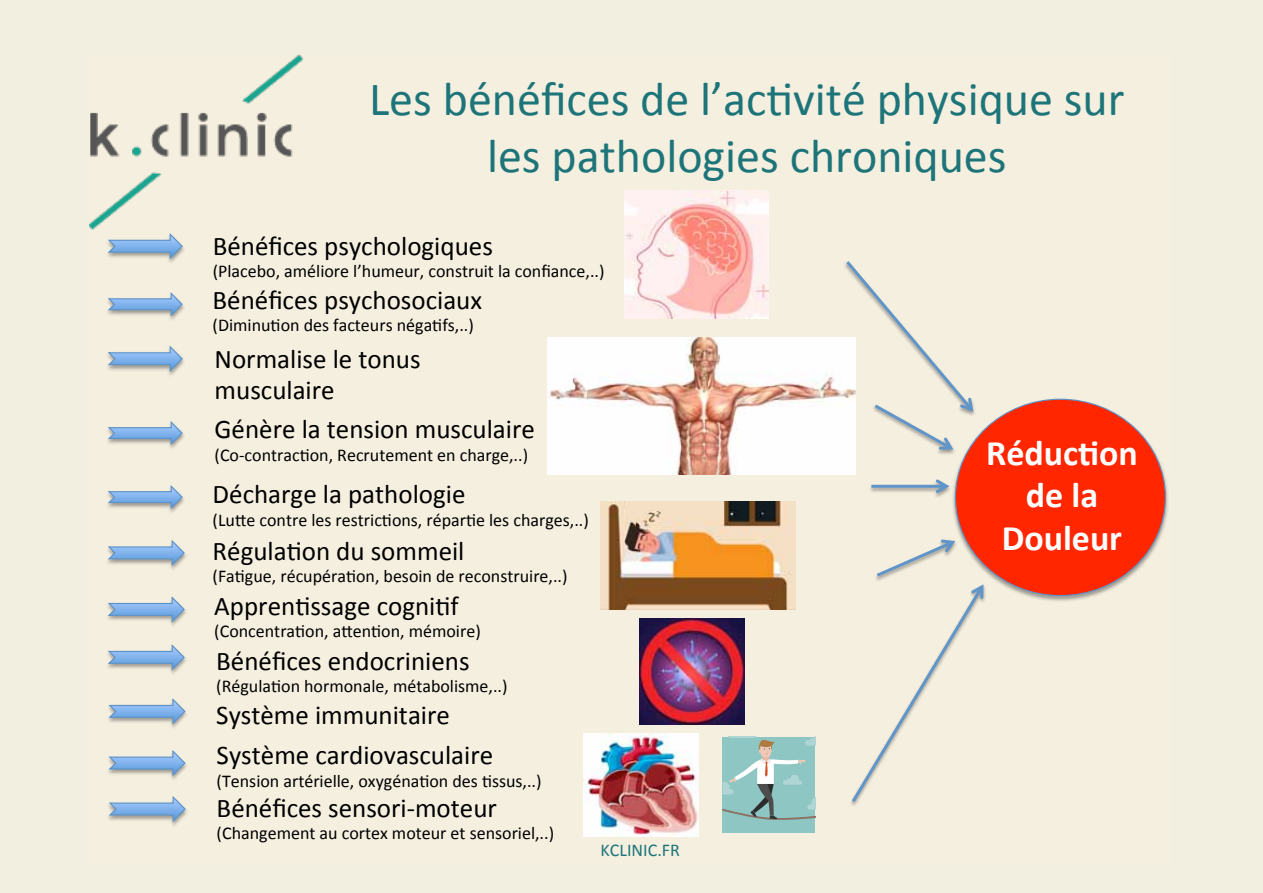
<style>
.page{position:relative;width:1263px;height:893px;background:#f2efe0}
.page>*{position:absolute;margin:0;border:0;box-sizing:border-box;transform-origin:0 0}
.t1{font:48px/57px "Calibri";color:#1d7579;text-align:center}
.t2{font:700 36px/42.8px "Calibri";color:#fff;text-align:center}
.t3{font:27px/31.5px "Calibri";color:#000}
.t4{font:18px "Calibri";color:#000}
.t5{font:18px "Calibri";color:#1d7579}
</style>
<div class="page">
<img style="left:625px;top:190px;width:144px;height:129px">
<img style="left:953px;top:398px;width:216px;height:203px">
<div style="left:955px;top:399px;width:210px;height:197px;background:#ff2600;border-radius:50%"></div>
<img style="left:89px;top:54px;width:214px;height:175px">
<svg style="left:108px;top:233px;width:76px;height:28px"></svg>
<svg style="left:107px;top:292px;width:77px;height:26px"></svg>
<svg style="left:108px;top:345px;width:76px;height:28px"></svg>
<img style="left:547px;top:337px;width:308px;height:137px">
<svg style="left:107px;top:485px;width:77px;height:26px"></svg>
<svg style="left:107px;top:540px;width:79px;height:27px"></svg>
<img style="left:601px;top:502px;width:194px;height:107px">
<svg style="left:108px;top:644px;width:78px;height:28px"></svg>
<svg style="left:108px;top:596px;width:78px;height:28px"></svg>
<svg style="left:107px;top:421px;width:77px;height:26px"></svg>
<svg style="left:108px;top:698px;width:78px;height:28px"></svg>
<img style="left:640px;top:618px;width:105px;height:106px">
<svg style="left:108px;top:750px;width:78px;height:28px"></svg>
<svg style="left:108px;top:796px;width:79px;height:28px"></svg>
<img style="left:583px;top:733px;width:116px;height:103px">
<img style="left:841px;top:337px;width:150px;height:95px">
<img style="left:852px;top:569px;width:148px;height:237px">
<img style="left:870px;top:471px;width:90px;height:35px">
<hr style="left:871px;top:485px;width:75px;height:3px;background:#6095c9">
<svg style="left:936px;top:479px;width:13px;height:14px"></svg>
<img style="left:953px;top:526px;width:13px;height:12px">
<svg style="left:851px;top:538px;width:135px;height:267px"></svg>
<img style="left:938px;top:452px;width:30px;height:17px">
<svg style="left:843px;top:261px;width:133px;height:191px"></svg>
<div style="left:722px;top:737px;width:93px;height:95px;background:#8dc6c2"></div>
<svg style="left:722px;top:737px;width:93px;height:83px"></svg>
<h1 class="t1" style="left:369px;top:71px;width:757px">Les bénéfices de l’ac.vité physique sur les pathologies chroniques</h1>
<h3 class="t3" style="left:213px;top:230px;width:282px">Bénéfices psychologiques</h3>
<p class="t4" style="left:213px;top:260px;width:393px">(Placebo, améliore l’humeur, construit la confiance,..)</p>
<h3 class="t3" style="left:213px;top:284px;width:271px">Bénéfices psychosociaux</h3>
<p class="t4" style="left:213px;top:314px;width:263px">(Diminu.on des facteurs néga.fs,..)</p>
<h3 class="t3" style="left:215px;top:343px;width:207px">Normalise le tonus musculaire</h3>
<h3 class="t3" style="left:215px;top:414px;width:322px">Génère la tension musculaire</h3>
<p class="t4" style="left:215px;top:443px;width:315px">(Co--‐contrac.on, Recrutement en charge,..)</p>
<h3 class="t3" style="left:213px;top:479px;width:254px">Décharge la pathologie</h3>
<p class="t4" style="left:213px;top:508px;width:378px">(LuEe contre les restric.ons, répar.e les charges,..)</p>
<h3 class="t3" style="left:213px;top:535px;width:253px">Régula.on du sommeil</h3>
<p class="t4" style="left:213px;top:565px;width:356px">(Fa.gue, récupéra.on, besoin de reconstruire,..)</p>
<h3 class="t3" style="left:214px;top:590px;width:246px">Appren.ssage cogni.f</h3>
<p class="t4" style="left:214px;top:620px;width:268px">(Concentra.on, aEen.on, mémoire)</p>
<h3 class="t3" style="left:216px;top:645px;width:255px">Bénéfices endocriniens</h3>
<p class="t4" style="left:216px;top:675px;width:293px">(Régula.on hormonale, métabolisme,..)</p>
<h3 class="t3" style="left:216px;top:696px;width:278px;line-height:39.8px">Système immunitaire<br>Système cardiovasculaire</h3>
<p class="t4" style="left:217px;top:769px;width:326px">(Tension artérielle, oxygéna.on des .ssus,..)</p>
<h3 class="t3" style="left:217px;top:792px;width:282px">Bénéfices sensori--‐moteur</h3>
<p class="t4" style="left:217px;top:822px;width:339px">(Changement au cortex moteur et sensoriel,..)</p>
<p class="t5" style="left:601px;top:838px;width:81px">KCLINIC.FR</p>
<h2 class="t2" style="left:986px;top:431px;width:153px">Réduc&amp;on de la<br>Douleur</h2>
</div>
